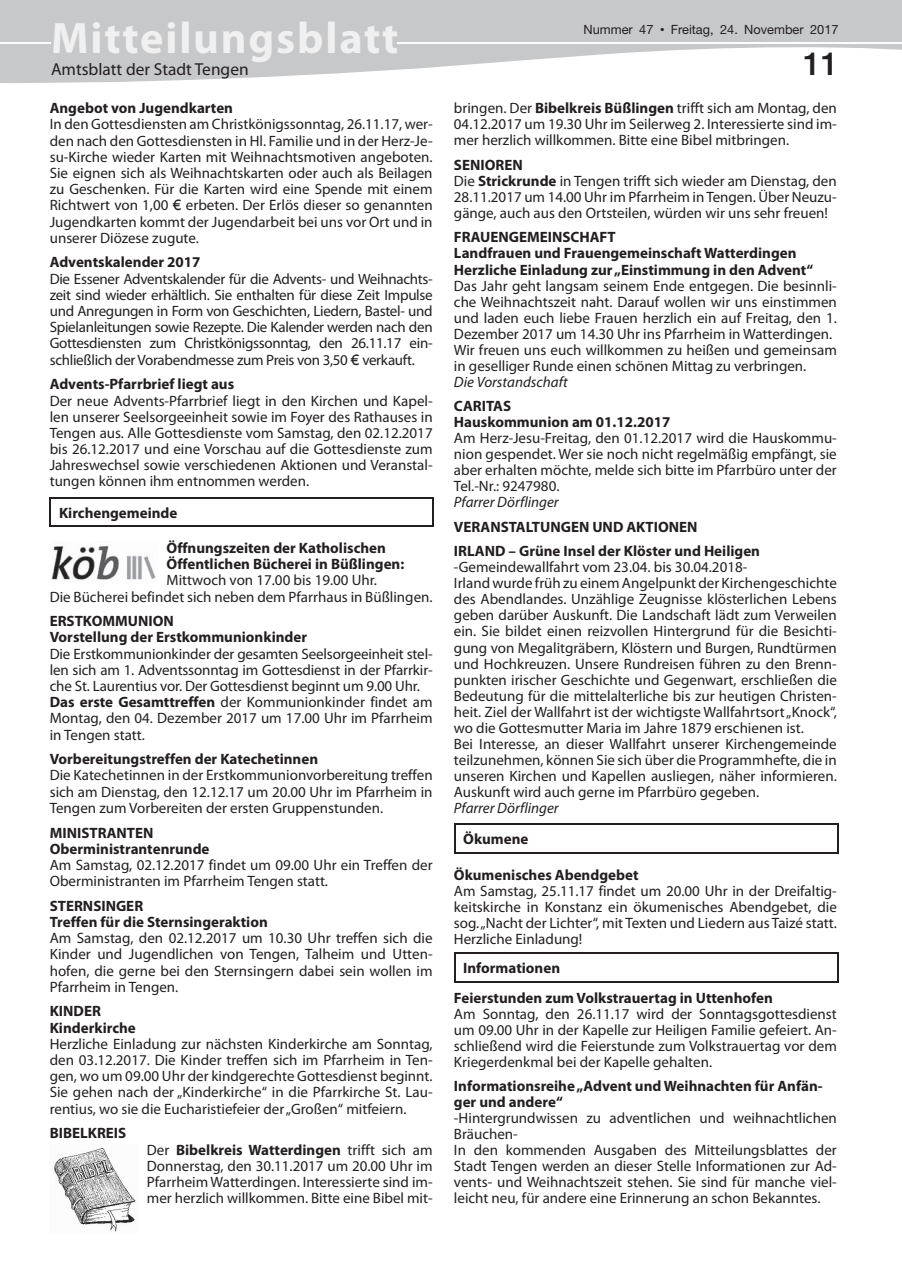
<style>
.page{position:relative;width:902px;height:1280px;background:#fff}
.page>*{position:absolute;margin:0;border:0;box-sizing:border-box;transform-origin:0 0}
.t1{font:700 44.25px "Myriad Pro";letter-spacing:.04em;color:#f0f0f1}
.t2{font:500 31.95px "Helvetica Neue";color:#231f20}
.t3{font:17.4px "Myriad Pro";color:#231f20}
.t4{font:15px/16px "Myriad Pro";color:#231f20;text-align:justify}
.t5{font:700 15px/16.2px "Myriad Pro";color:#231f20}
.t6{font:italic 15px "Myriad Pro";color:#231f20}
.t7{font:12.75px "Helvetica Neue";color:#231f20}
.s1{font-size:12.9px}
.s2{font-family:"M Twentieth Century";font-weight:500}
.s3{font-family:"Gill Sans"}
.s4{font-weight:700}
</style>
<div class="page">
<svg style="left:1px;top:0;width:900px;height:83px;fill:#c7c8ca"></svg>
<svg style="left:0;top:0;width:1px;height:83px"></svg>
<div style="left:53px;top:22px;width:344px;height:40px;background:#c7c8ca"></div>
<hr style="left:0;top:42px;width:51px;height:1px;background:#fff">
<hr style="left:397px;top:42px;width:504px;height:1px;background:#fff">
<hr style="left:50px;top:497px;width:384px;height:2px;background:#231f20">
<svg style="left:50px;top:499px;width:1px;height:27px"></svg>
<hr style="left:432px;top:499px;width:2px;height:27px;background:#231f20">
<hr style="left:50px;top:526px;width:384px;height:1px;background:#231f20">
<img style="left:51px;top:546px;width:105px;height:35px">
<img style="left:54px;top:1148px;width:82px;height:84px">
<hr style="left:454px;top:823px;width:384px;height:2px;background:#231f20">
<svg style="left:454px;top:825px;width:1px;height:27px"></svg>
<hr style="left:836px;top:825px;width:2px;height:27px;background:#231f20">
<hr style="left:454px;top:852px;width:384px;height:1px;background:#231f20">
<hr style="left:454px;top:952px;width:384px;height:2px;background:#231f20">
<svg style="left:454px;top:954px;width:1px;height:27px"></svg>
<hr style="left:836px;top:954px;width:2px;height:27px;background:#231f20">
<hr style="left:454px;top:981px;width:384px;height:1px;background:#231f20">
<h1 class="t1" style="left:51px;top:9px;width:349px">Mitteilungsblatt</h1>
<p class="t7" style="left:583px;top:22px;width:256px">Nummer <span class="s1">47</span> <span class="s2">•</span> Freitag, 24. November 2017</p>
<p class="t3" style="left:51px;top:59px;width:199px">Amtsblatt der Stadt Tengen</p>
<h2 class="t2" style="left:803px;top:45px;width:37px">11</h2>
<p class="t5" style="left:50px;top:100px;width:185px">Angebot von Jugendkarten</p>
<p class="t4" style="left:50px;top:116px;width:384px">In den Gottesdiensten am Christkönigssonntag, 26.11.17, wer&shy;den nach den Gottesdiensten in Hl. Familie und in der Herz-Je&shy;su-Kirche wieder Karten mit Weihnachtsmotiven angeboten.<br>Sie eignen sich als Weihnachtskarten oder auch als Beilagen zu Geschenken. Für die Karten wird eine Spende mit einem Richtwert von 1,00 <span class="s3">€</span> erbeten. Der Erlös dieser so genannten Jugendkarten kommt der Jugendarbeit bei uns vor Ort und in unserer Diözese zugute.</p>
<p class="t5" style="left:50px;top:254px;width:152px">Adventskalender 2017</p>
<p class="t4" style="left:50px;top:270px;width:384px">Die Essener Adventskalender für die Advents- und Weihnachts&shy;zeit sind wieder erhältlich. Sie enthalten für diese Zeit Impulse und Anregungen in Form von Geschichten, Liedern, Bastel- und Spielanleitungen sowie Rezepte. Die Kalender werden nach den Gottesdiensten zum Christkönigssonntag, den 26.11.17 ein&shy;schließlich der Vorabendmesse zum Preis von 3,50 <span class="s3">€</span> verkauft.</p>
<p class="t5" style="left:50px;top:376px;width:186px">Advents-Pfarrbrief liegt aus</p>
<p class="t4" style="left:50px;top:392px;width:384px">Der neue Advents-Pfarrbrief liegt in den Kirchen und Kapel&shy;len unserer Seelsorgeeinheit sowie im Foyer des Rathauses in Tengen aus. Alle Gottesdienste vom Samstag, den 02.12.2017 bis 26.12.2017 und eine Vorschau auf die Gottesdienste zum Jahreswechsel sowie verschiedenen Aktionen und Veranstal&shy;tungen können ihm entnommen werden.</p>
<p class="t5" style="left:59px;top:504px;width:120px">Kirchengemeinde</p>
<p class="t5" style="left:166px;top:539px;width:239px">Öffnungszeiten der Katholischen<br>Öffentlichen Bücherei in Büßlingen:</p>
<p class="t4" style="left:50px;top:572px;width:384px;text-indent:117px">Mittwoch von 17.00 bis 19.00 Uhr.<br>Die Bücherei befindet sich neben dem Pfarrhaus in Büßlingen.</p>
<p class="t5" style="left:50px;top:613px;width:259px">ERSTKOMMUNION<br>Vorstellung der Erstkommunionkinder</p>
<p class="t4" style="left:50px;top:645px;width:384px;text-align:left">Die Erstkommunionkinder der gesamten Seelsorgeeinheit stel&shy;len sich am 1. Adventssonntag im Gottesdienst in der Pfarrkir&shy;che St. Laurentius vor. Der Gottesdienst beginnt um 9.00 Uhr.<br><span class="s4">Das erste Gesamttreffen</span> der Kommunionkinder findet am Montag, den 04. Dezember 2017 um 17.00 Uhr im Pfarrheim in Tengen statt.</p>
<p class="t5" style="left:50px;top:751px;width:270px">Vorbereitungstreffen der Katechetinnen</p>
<p class="t4" style="left:50px;top:767px;width:384px">Die Katechetinnen in der Erstkommunionvorbereitung treffen sich am Dienstag, den 12.12.17 um 20.00 Uhr im Pfarrheim in Tengen zum Vorbereiten der ersten Gruppenstunden.</p>
<p class="t5" style="left:50px;top:824px;width:161px">MINISTRANTEN<br>Oberministrantenrunde</p>
<p class="t4" style="left:50px;top:856px;width:384px">Am Samstag, 02.12.2017 findet um 09.00 Uhr ein Treffen der<br>Oberministranten im Pfarrheim Tengen statt.</p>
<p class="t5" style="left:50px;top:897px;width:219px">STERNSINGER<br>Treffen für die Sternsingeraktion</p>
<p class="t4" style="left:50px;top:930px;width:384px">Am Samstag, den 02.12.2017 um 10.30 Uhr treffen sich die Kinder und Jugendlichen von Tengen, Talheim und Utten&shy;hofen, die gerne bei den Sternsingern dabei sein wollen im Pfarrheim in Tengen.</p>
<p class="t5" style="left:50px;top:1003px;width:88px">KINDER<br>Kinderkirche</p>
<p class="t4" style="left:50px;top:1035px;width:384px">Herzliche Einladung zur nächsten Kinderkirche am Sonntag, den 03.12.2017. Die Kinder treffen sich im Pfarrheim in Ten&shy;gen, wo um 09.00 Uhr der kindgerechte Gottesdienst beginnt.<br>Sie gehen nach der „Kinderkirche“ in die Pfarrkirche St. Lau&shy;rentius, wo sie die Eucharistiefeier der „Großen“ mitfeiern.</p>
<p class="t5" style="left:50px;top:1124px;width:78px">BIBELKREIS</p>
<p class="t4" style="left:147px;top:1141px;width:287px">Der <span class="s4">Bibelkreis Watterdingen</span> trifft sich am Donnerstag, den 30.11.2017 um 20.00 Uhr im Pfarrheim Watterdingen. Interessierte sind im&shy;mer herzlich willkommen. Bitte eine Bibel mit-</p>
<p class="t4" style="left:454px;top:100px;width:384px">bringen. Der <span class="s4">Bibelkreis Büßlingen</span> trifft sich am Montag, den 04.12.2017 um 19.30 Uhr im Seilerweg 2. Interessierte sind im&shy;mer herzlich willkommen. Bitte eine Bibel mitbringen.</p>
<p class="t4" style="left:454px;top:157px;width:384px;text-align:left"><span class="s4">SENIOREN<br></span>Die <span class="s4">Strickrunde</span> in Tengen trifft sich wieder am Dienstag, den 28.11.2017 um 14.00 Uhr im Pfarrheim in Tengen. Über Neuzu&shy;gänge, auch aus den Ortsteilen, würden wir uns sehr freuen!</p>
<p class="t5" style="left:454px;top:229px;width:361px">FRAUENGEMEINSCHAFT<br>Landfrauen und Frauengemeinschaft Watterdingen<br>Herzliche Einladung zur „Einstimmung in den Advent“</p>
<p class="t4" style="left:454px;top:277px;width:384px;text-align:left">Das Jahr geht langsam seinem Ende entgegen. Die besinnli&shy;che Weihnachtszeit naht. Darauf wollen wir uns einstimmen und laden euch liebe Frauen herzlich ein auf Freitag, den 1.<br>Dezember 2017 um 14.30 Uhr ins Pfarrheim in Watterdingen.<br>Wir freuen uns euch willkommen zu heißen und gemeinsam in geselliger Runde einen schönen Mittag zu verbringen.</p>
<p class="t6" style="left:454px;top:372px;width:115px">Die Vorstandschaft</p>
<p class="t5" style="left:454px;top:398px;width:218px">CARITAS<br>Hauskommunion am 01.12.2017</p>
<p class="t4" style="left:454px;top:430px;width:384px">Am Herz-Jesu-Freitag, den 01.12.2017 wird die Hauskommu&shy;nion gespendet. Wer sie noch nicht regelmäßig empfängt, sie aber erhalten möchte, melde sich bitte im Pfarrbüro unter der Tel.-Nr.: 9247980.</p>
<p class="t6" style="left:454px;top:493px;width:106px">Pfarrer Dörflinger</p>
<p class="t5" style="left:454px;top:514px;width:307px;line-height:24.5px">VERANSTALTUNGEN UND AKTIONEN<br>IRLAND – Grüne Insel der Klöster und Heiligen</p>
<p class="t4" style="left:454px;top:559px;width:384px;text-align:left">-Gemeindewallfahrt vom 23.04. bis 30.04.2018-<br>Irland wurde früh zu einem Angelpunkt der Kirchengeschichte des Abendlandes. Unzählige Zeugnisse klösterlichen Lebens geben darüber Auskunft. Die Landschaft lädt zum Verweilen ein. Sie bildet einen reizvollen Hintergrund für die Besichti&shy;gung von Megalitgräbern, Klöstern und Burgen, Rundtürmen und Hochkreuzen. Unsere Rundreisen führen zu den Brenn&shy;punkten irischer Geschichte und Gegenwart, erschließen die Bedeutung für die mittelalterliche bis zur heutigen Christen&shy;heit. Ziel der Wallfahrt ist der wichtigste Wallfahrtsort „Knock“, wo die Gottesmutter Maria im Jahre 1879 erschienen ist.<br>Bei Interesse, an dieser Wallfahrt unserer Kirchengemeinde teilzunehmen, können Sie sich über die Programmhefte, die in unseren Kirchen und Kapellen ausliegen, näher informieren.<br>Auskunft wird auch gerne im Pfarrbüro gegeben.</p>
<p class="t6" style="left:454px;top:798px;width:106px">Pfarrer Dörflinger</p>
<p class="t5" style="left:463px;top:830px;width:67px">Ökumene</p>
<p class="t5" style="left:454px;top:866px;width:186px">Ökumenisches Abendgebet</p>
<p class="t4" style="left:454px;top:883px;width:384px">Am Samstag, 25.11.17 findet um 20.00 Uhr in der Dreifaltig&shy;keitskirche in Konstanz ein ökumenisches Abendgebet, die sog. „Nacht der Lichter“, mit Texten und Liedern aus Taizé statt.<br>Herzliche Einladung!</p>
<p class="t5" style="left:454px;top:953px;width:320px;line-height:29.5px;text-indent:9px">Informationen<br>Feierstunden zum Volkstrauertag in Uttenhofen</p>
<p class="t4" style="left:454px;top:1005px;width:384px">Am Sonntag, den 26.11.17 wird der Sonntagsgottesdienst um 09.00 Uhr in der Kapelle zur Heiligen Familie gefeiert. An&shy;schließend wird die Feierstunde zum Volkstrauertag vor dem Kriegerdenkmal bei der Kapelle gehalten.</p>
<p class="t5" style="left:454px;top:1078px;width:370px">Informationsreihe „Advent und Weihnachten für Anfän&shy;ger und andere“</p>
<p class="t4" style="left:454px;top:1110px;width:384px;text-align:left">-Hintergrundwissen zu adventlichen und weihnachtlichen Bräuchen-<br>In den kommenden Ausgaben des Mitteilungsblattes der Stadt Tengen werden an dieser Stelle Informationen zur Ad&shy;vents- und Weihnachtszeit stehen. Sie sind für manche viel&shy;leicht neu, für andere eine Erinnerung an schon Bekanntes.</p>
</div>
